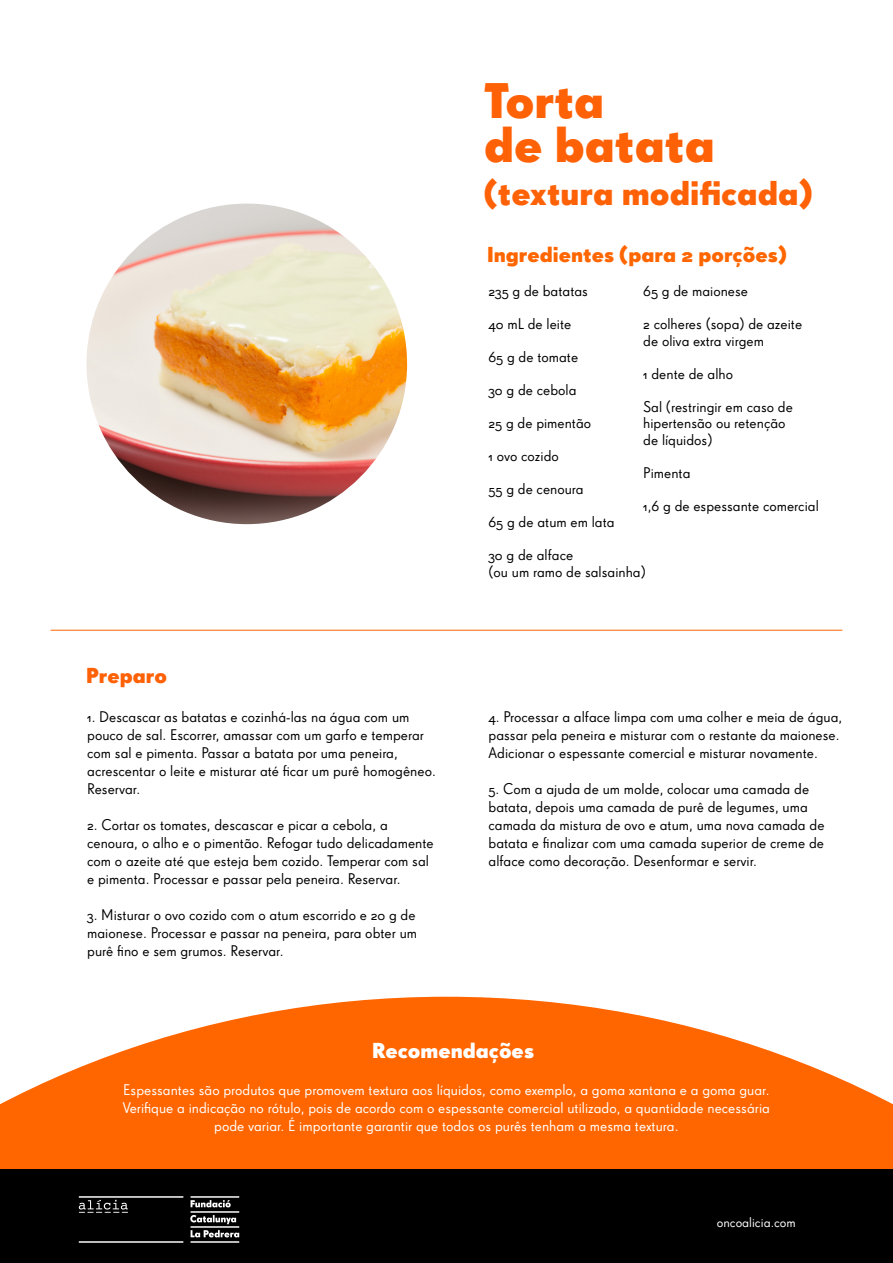
<style>
.page{position:relative;width:893px;height:1263px;background:#fff}
.page>*{position:absolute;margin:0;border:0;box-sizing:border-box;transform-origin:0 0}
.t1{font:48.45px/43.5px "Super Grotesk OT Bld";color:#ff6106}
.t2{font:33px "Super Grotesk OT Bld";color:#ff6106}
.t3{font:21px "Super Grotesk OT Bld";color:#f60}
.t4{font:21px "Super Grotesk OT Bld";color:#fff}
.t5{font:21px "Super Grotesk OT Bld";color:#ff6106}
.t6{font:15px/18px "Super Grotesk OT";color:#000}
.t7{font:15px/18px "Super Grotesk OT";color:#fff;text-align:center}
.t8{font:13.5px "Super Grotesk OT";color:#fff}
</style>
<div class="page">
<img style="left:87px;top:204px;width:320px;height:320px;border-radius:160px">
<svg style="left:0;top:997px;width:893px;height:172px;fill:#f60"></svg>
<hr style="left:51px;top:630px;width:791px;height:1px;background:#f60">
<div style="left:0;top:1170px;width:893px;height:93px;background:#000"></div>
<img style="left:78px;top:1196px;width:162px;height:47px">
<h3 class="t5" style="left:86px;top:662px;width:82px">Preparo</h3>
<p class="t6" style="left:87px;top:708px;width:350px">1. Descascar as batatas e cozinhá-las na água com um pouco de sal. Escorrer, amassar com um garfo e temperar com sal e pimenta. Passar a batata por uma peneira, acrescentar o leite e misturar até ficar um purê homogêneo.<br>Reservar.</p>
<p class="t6" style="left:87px;top:816px;width:348px">2. Cortar os tomates, descascar e picar a cebola, a cenoura, o alho e o pimentão. Refogar tudo delicadamente com o azeite até que esteja bem cozido. Temperar com sal e pimenta. Processar e passar pela peneira. Reservar.</p>
<p class="t6" style="left:87px;top:906px;width:331px;text-align:justify">3. Misturar o ovo cozido com o atum escorrido e 20 g de maionese. Processar e passar na peneira, para obter um purê fino e sem grumos. Reservar.</p>
<h1 class="t1" style="left:484px;top:79px;width:232px">Torta<br>de batata</h1>
<h2 class="t2" style="left:484px;top:173px;width:330px">(textura modificada)</h2>
<h3 class="t3" style="left:487px;top:242px;width:301px">Ingredientes (para 2 porções)</h3>
<p class="t6" style="left:488px;top:282px;width:101px">235 g de batatas</p>
<p class="t6" style="left:488px;top:315px;width:84px">40 mL de leite</p>
<p class="t6" style="left:488px;top:348px;width:91px">65 g de tomate</p>
<p class="t6" style="left:488px;top:381px;width:89px">30 g de cebola</p>
<p class="t6" style="left:488px;top:414px;width:104px">25 g de pimentão</p>
<p class="t6" style="left:488px;top:447px;width:72px">1 ovo cozido</p>
<p class="t6" style="left:488px;top:480px;width:97px">55 g de cenoura</p>
<p class="t6" style="left:488px;top:513px;width:128px">65 g de atum em lata</p>
<p class="t6" style="left:488px;top:547px;width:159px;line-height:16.5px">30 g de alface<br>(ou um ramo de salsainha)</p>
<p class="t6" style="left:643px;top:282px;width:106px">65 g de maionese</p>
<p class="t6" style="left:643px;top:316px;width:161px;line-height:16.5px">2 colheres (sopa) de azeite de oliva extra virgem</p>
<p class="t6" style="left:643px;top:365px;width:91px">1 dente de alho</p>
<p class="t6" style="left:643px;top:398px;width:151px;line-height:16.5px">Sal (restringir em caso de hipertensão ou retenção de líquidos)</p>
<p class="t6" style="left:643px;top:464px;width:49px">Pimenta</p>
<p class="t6" style="left:643px;top:497px;width:177px">1,6 g de espessante comercial</p>
<p class="t6" style="left:489px;top:708px;width:355px">4. Processar a alface limpa com uma colher e meia de água, passar pela peneira e misturar com o restante da maionese.<br>Adicionar o espessante comercial e misturar novamente.</p>
<p class="t6" style="left:489px;top:780px;width:337px">5. Com a ajuda de um molde, colocar uma camada de batata, depois uma camada de purê de legumes, uma camada da mistura de ovo e atum, uma nova camada de batata e finalizar com uma camada superior de creme de alface como decoração. Desenformar e servir.</p>
<h3 class="t4" style="left:372px;top:1038px;width:163px">Recomendações</h3>
<p class="t7" style="left:123px;top:1080px;width:649px">Espessantes são produtos que promovem textura aos líquidos, como exemplo, a goma xantana e a goma guar.<br>Verifique a indicação no rótulo, pois de acordo com o espessante comercial utilizado, a quantidade necessária pode variar. É importante garantir que todos os purês tenham a mesma textura.</p>
<p class="t8" style="left:717px;top:1215px;width:80px">oncoalicia.com</p>
</div>
